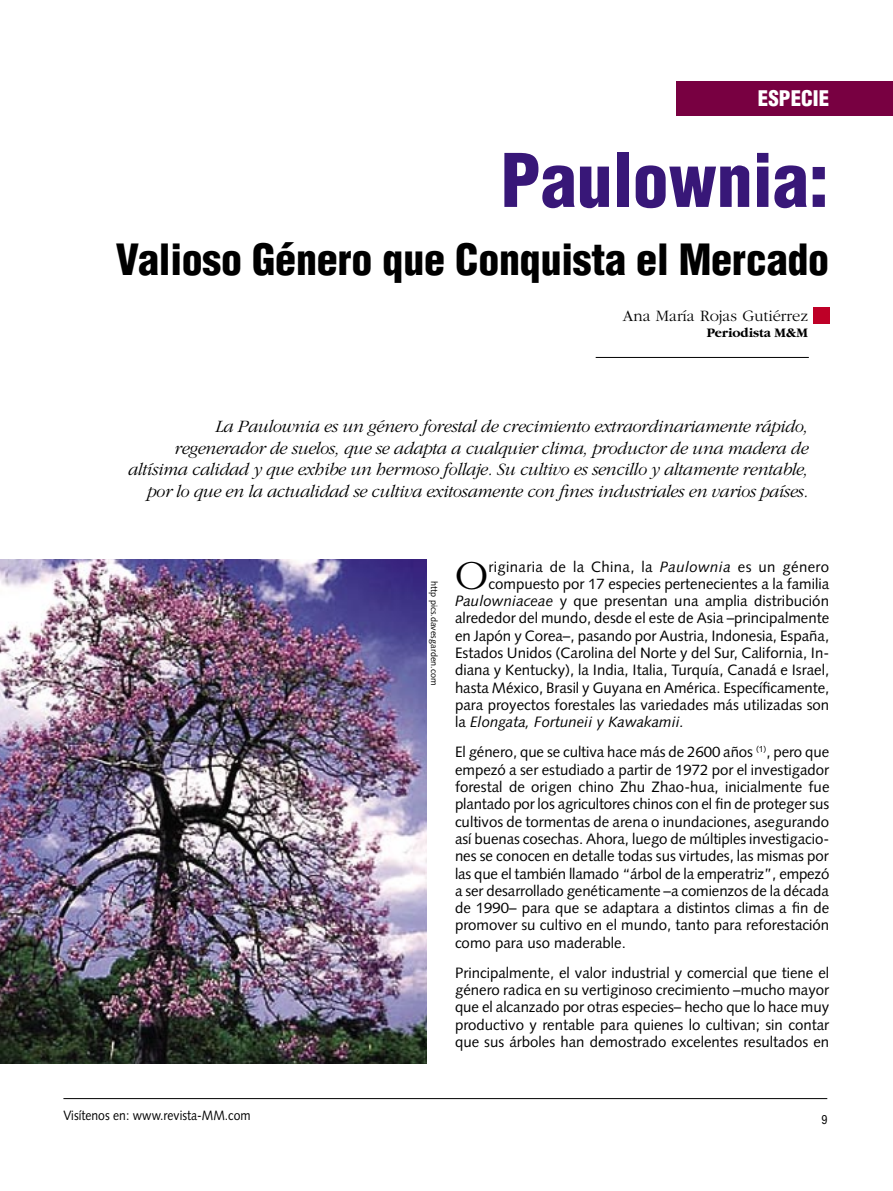
<style>
.page{position:relative;width:893px;height:1191px;background:#fff}
.page>*{position:absolute;margin:0;border:0;box-sizing:border-box;transform-origin:0 0}
.t1{font:900 condensed 72px "Helvetica";color:#381778}
.t2{font:300 42.75px "Garamond";color:#000}
.t3{font:900 condensed 42px "Helvetica";letter-spacing:-.005em;color:#000}
.t4{font:900 condensed 21px "Helvetica";color:#fff}
.t5{font:italic 300 18px/21.6px "Garamond";letter-spacing:-.02em;color:#000;text-align:right}
.t6{font:300 16.5px "Garamond";color:#000}
.t7{font:15px/17.2px "Syntax";color:#000;text-align:justify}
.t8{font:15px "Syntax";letter-spacing:.025em;color:#000}
.t9{font:italic 15px "Syntax";color:#000}
.t10{font:13.5px "Syntax";color:#000;scale:.9 1}
.t11{font:700 13.5px "Garamond";color:#000}
.t12{font:condensed 12px "Helvetica";color:#000}
.t13{font:9px "Syntax";letter-spacing:.005em;color:#000}
.s1{font-style:italic}
.s2{font-style:normal}
</style>
<div class="page">
<hr style="left:63px;top:1098px;width:764px;height:1px;background:#000">
<div style="left:677px;top:81px;width:216px;height:35px;background:#780041"></div>
<hr style="left:596px;top:357px;width:213px;height:1px;background:#000">
<div style="left:813px;top:307px;width:17px;height:16px;background:#be0027"></div>
<img style="left:0;top:559px;width:427px;height:504px">
<h3 class="t4" style="left:758px;top:85px;width:73px">ESPECIE</h3>
<h1 class="t1" style="left:501px;top:135px;width:330px">Paulownia:</h1>
<h3 class="t3" style="left:116px;top:233px;width:715px">Valioso Género que Conquista el Mercado</h3>
<p class="t6" style="left:623px;top:307px;width:187px">Ana María Rojas Gutiérrez</p>
<p class="t11" style="left:707px;top:325px;width:103px">Periodista M&amp;M</p>
<p class="t5" style="left:127px;top:416px;width:682px">La Paulownia es un género forestal de crecimiento extraordinariamente rápido, regenerador de suelos, que se adapta a cualquier clima, productor de una madera de altísima calidad y que exhibe un hermoso follaje. Su cultivo es sencillo y altamente rentable, por lo que en la actualidad se cultiva exitosamente con fines industriales en varios países.</p>
<p class="t13" style="left:439px;top:581px;width:106px;rotate:90deg">http pics.davesgarden.com</p>
<h2 class="t2" style="left:455px;top:552px;width:35px">O</h2>
<p class="t8" style="left:488px;top:557px;width:342px">riginaria de la China, la <span class="s1">Paulownia</span> es un género</p>
<p class="t7" style="left:488px;top:575px;width:342px">compuesto por 17 especies pertenecientes a la familia</p>
<p class="t7" style="left:455px;top:592px;width:376px"><span class="s1">Paulowniaceae</span> y que presentan una amplia distribución</p>
<p class="t7" style="left:455px;top:609px;width:376px">alrededor del mundo, desde el este de Asia –principalmente</p>
<p class="t7" style="left:455px;top:627px;width:376px">en Japón y Corea–, pasando por Austria, Indonesia, España,</p>
<p class="t7" style="left:455px;top:644px;width:376px">Estados Unidos (Carolina del Norte y del Sur, California, In-</p>
<p class="t7" style="left:455px;top:661px;width:376px">diana y Kentucky), la India, Italia, Turquía, Canadá e Israel,</p>
<p class="t7" style="left:455px;top:679px;width:376px">hasta México, Brasil y Guyana en América. Específicamente,</p>
<p class="t7" style="left:455px;top:696px;width:376px">para proyectos forestales las variedades más utilizadas son</p>
<p class="t9" style="left:455px;top:713px;width:231px"><span class="s2">la</span> Elongata, Fortuneii y Kawakamii.</p>
<p class="t7" style="left:455px;top:743px;width:376px">El género, que se cultiva hace más de 2600 años <sup>(1)</sup>, pero que empezó a ser estudiado a partir de 1972 por el investigador forestal de origen chino Zhu Zhao-hua, inicialmente fue plantado por los agricultores chinos con el fin de proteger sus cultivos de tormentas de arena o inundaciones, asegurando así buenas cosechas. Ahora, luego de múltiples investigacio&shy;nes se conocen en detalle todas sus virtudes, las mismas por las que el también llamado “árbol de la emperatriz”, empezó a ser desarrollado genéticamente –a comienzos de la década de 1990– para que se adaptara a distintos climas a fin de promover su cultivo en el mundo, tanto para reforestación como para uso maderable.</p>
<p class="t7" style="left:455px;top:964px;width:376px">Principalmente, el valor industrial y comercial que tiene el género radica en su vertiginoso crecimiento –mucho mayor que el alcanzado por otras especies– hecho que lo hace muy productivo y rentable para quienes lo cultivan; sin contar que sus árboles han demostrado excelentes resultados en</p>
<p class="t10" style="left:63px;top:1107px;width:209px">Visítenos en: www.revista-MM.com</p>
<p class="t12" style="left:822px;top:1112px;width:7px">9</p>
</div>
